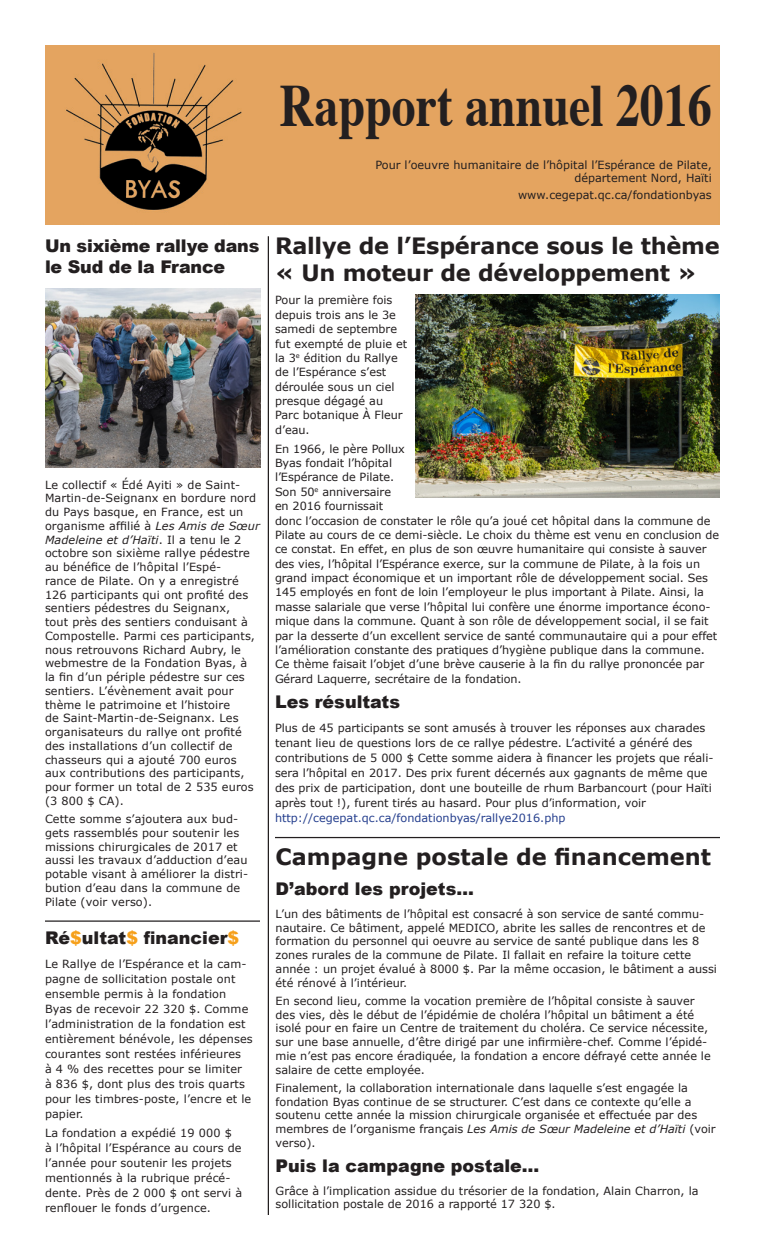
<style>
.page{position:relative;width:765px;height:1260px;background:#fff}
.page>*{position:absolute;margin:0;border:0;box-sizing:border-box;transform-origin:0 0}
.t1{font:700 60px "Times";color:#231f20;scale:.8 1}
.Verdana_18{font:700 22.5px/27px "Verdana";letter-spacing:-.01em;color:#231f20}
.Arial_bl_14{font:900 17.5px/21px "Arial";color:#231f20}
.Verdana_9{font:11.25px/13.8px "Verdana";color:#231f20}
.s1{font-style:italic}
.s2{color:#f6a01b}
.s3{color:#253f8e}
</style>
<div class="page">
<img style="left:45px;top:45px;width:675px;height:180px">
<hr style="left:268px;top:236px;width:1px;height:979px;background:#231f20">
<hr style="left:275px;top:837px;width:445px;height:1px;background:#231f20">
<hr style="left:45px;top:920px;width:215px;height:2px;background:#231f20">
<img style="left:415px;top:295px;width:305px;height:203px">
<img style="left:45px;top:289px;width:216px;height:178px">
<p class="Arial_bl_14" style="left:45px;top:235px;width:216px">Un sixième rallye dans le Sud de la France</p>
<p class="Verdana_9" style="left:45px;top:477px;width:216px">Le collectif « Édé Ayiti » de Saint-Martin-de-Seignanx en bordure nord du Pays basque, en France, est un organisme affilié à <span class="s1">Les Amis de Sœur Madeleine et d’Haïti</span>. Il a tenu le 2 octobre son sixième rallye pédestre au bénéfice de l’hôpital l’Espé-<br>rance de Pilate. On y a enregistré 126 participants qui ont profité des sentiers pédestres du Seignanx,<br>tout près des sentiers conduisant à Compostelle. Parmi ces participants, nous retrouvons Richard Aubry, le webmestre de la Fondation Byas, à la fin d’un périple pédestre sur ces sentiers. L’évènement avait pour thème le patrimoine et l’histoire<br>de Saint-Martin-de-Seignanx. Les organisateurs du rallye ont profité des installations d’un collectif de chasseurs qui a ajouté 700 euros aux contributions des participants, pour former un total de 2 535 euros (3 800 $ CA).</p>
<p class="Verdana_9" style="left:45px;top:812px;width:205px">Cette somme s’ajoutera aux bud&shy;gets rassemblés pour soutenir les missions chirurgicales de 2017 et aussi les travaux d’adduction d’eau potable visant à améliorer la distri&shy;bution d’eau dans la commune de<br>Pilate (voir verso).</p>
<p class="Arial_bl_14" style="left:45px;top:927px;width:196px">Ré<span class="s2">$</span>ultat<span class="s2">$</span> financier<span class="s2">$</span></p>
<p class="Verdana_9" style="left:45px;top:956px;width:209px;line-height:15px">Le Rallye de l’Espérance et la cam&shy;pagne de sollicitation postale ont ensemble permis à la fondation<br>Byas de recevoir 22 320 $. Comme l’administration de la fondation est entièrement bénévole, les dépenses courantes sont restées inférieures<br>à 4 % des recettes pour se limiter<br>à 836 $, dont plus des trois quarts pour les timbres-poste, l’encre et le papier.</p>
<p class="Verdana_9" style="left:45px;top:1126px;width:199px;line-height:15px">La fondation a expédié 19 000 $<br>à l’hôpital l’Espérance au cours de l’année pour soutenir les projets mentionnés à la rubrique précé&shy;dente. Près de 2 000 $ ont servi à renflouer le fonds d’urgence.</p>
<p class="t1" style="left:280px;top:48px;width:542px">Rapport annuel 2016</p>
<p class="Verdana_9" style="left:375px;top:159px;width:338px;line-height:12.5px;text-align:right">Pour l’oeuvre humanitaire de l’hôpital l’Espérance de Pilate, département Nord, Haïti</p>
<p class="Verdana_9" style="left:518px;top:188px;width:195px">www.cegepat.qc.ca/fondationbyas</p>
<p class="Verdana_18" style="left:275px;top:232px;width:446px">Rallye de l’Espérance sous le thème « Un moteur de développement »</p>
<p class="Verdana_9" style="left:275px;top:293px;width:134px;line-height:14.4px">Pour la première fois depuis trois ans le 3e samedi de septembre fut exempté de pluie et la 3<sup>e</sup> édition du Rallye de l’Espérance s’est déroulée sous un ciel presque dégagé au<br>Parc botanique À Fleur d’eau.</p>
<p class="Verdana_9" style="left:275px;top:441px;width:446px;line-height:14.4px">En 1966, le père Pollux<br>Byas fondait l’hôpital<br>l’Espérance de Pilate.<br>Son 50<sup>e</sup> anniversaire<br>en 2016 fournissait<br>donc l’occasion de constater le rôle qu’a joué cet hôpital dans la commune de Pilate au cours de ce demi-siècle. Le choix du thème est venu en conclusion de ce constat. En effet, en plus de son œuvre humanitaire qui consiste à sauver des vies, l’hôpital l’Espérance exerce, sur la commune de Pilate, à la fois un grand impact économique et un important rôle de développement social. Ses 145 employés en font de loin l’employeur le plus important à Pilate. Ainsi, la masse salariale que verse l’hôpital lui confère une énorme importance écono&shy;mique dans la commune. Quant à son rôle de développement social, il se fait par la desserte d’un excellent service de santé communautaire qui a pour effet l’amélioration constante des pratiques d’hygiène publique dans la commune.<br>Ce thème faisait l’objet d’une brève causerie à la fin du rallye prononcée par Gérard Laquerre, secrétaire de la fondation.</p>
<p class="Arial_bl_14" style="left:275px;top:691px;width:127px">Les résultats</p>
<p class="Verdana_9" style="left:275px;top:721px;width:440px;line-height:15px">Plus de 45 participants se sont amusés à trouver les réponses aux charades tenant lieu de questions lors de ce rallye pédestre. L’activité a généré des contributions de 5 000 $ Cette somme aidera à financer les projets que réali&shy;sera l’hôpital en 2017. Des prix furent décernés aux gagnants de même que des prix de participation, dont une bouteille de rhum Barbancourt (pour Haïti après tout !), furent tirés au hasard. Pour plus d’information, voir <span class="s3">http://cegepat.qc.ca/fondationbyas/rallye2016.php</span></p>
<p class="Verdana_18" style="left:276px;top:843px;width:437px">Campagne postale de financement</p>
<p class="Arial_bl_14" style="left:276px;top:878px;width:200px">D’abord les projets…</p>
<p class="Verdana_9" style="left:276px;top:907px;width:443px">L’un des bâtiments de l’hôpital est consacré à son service de santé commu&shy;nautaire. Ce bâtiment, appelé MEDICO, abrite les salles de rencontres et de formation du personnel qui oeuvre au service de santé publique dans les 8 zones rurales de la commune de Pilate. Il fallait en refaire la toiture cette année : un projet évalué à 8000 $. Par la même occasion, le bâtiment a aussi été rénové à l’intérieur.</p>
<p class="Verdana_9" style="left:276px;top:994px;width:437px">En second lieu, comme la vocation première de l’hôpital consiste à sauver des vies, dès le début de l’épidémie de choléra l’hôpital un bâtiment a été isolé pour en faire un Centre de traitement du choléra. Ce service nécessite, sur une base annuelle, d’être dirigé par une infirmière-chef. Comme l’épidé&shy;mie n’est pas encore éradiquée, la fondation a encore défrayé cette année le salaire de cette employée.</p>
<p class="Verdana_9" style="left:276px;top:1081px;width:442px">Finalement, la collaboration internationale dans laquelle s’est engagée la fondation Byas continue de se structurer. C’est dans ce contexte qu’elle a soutenu cette année la mission chirurgicale organisée et effectuée par des membres de l’organisme français <span class="s1">Les Amis de Sœur Madeleine et d’Haïti</span> (voir verso).</p>
<p class="Arial_bl_14" style="left:276px;top:1155px;width:265px">Puis la campagne postale…</p>
<p class="Verdana_9" style="left:276px;top:1184px;width:424px">Grâce à l’implication assidue du trésorier de la fondation, Alain Charron, la sollicitation postale de 2016 a rapporté 17 320 $.</p>
</div>
